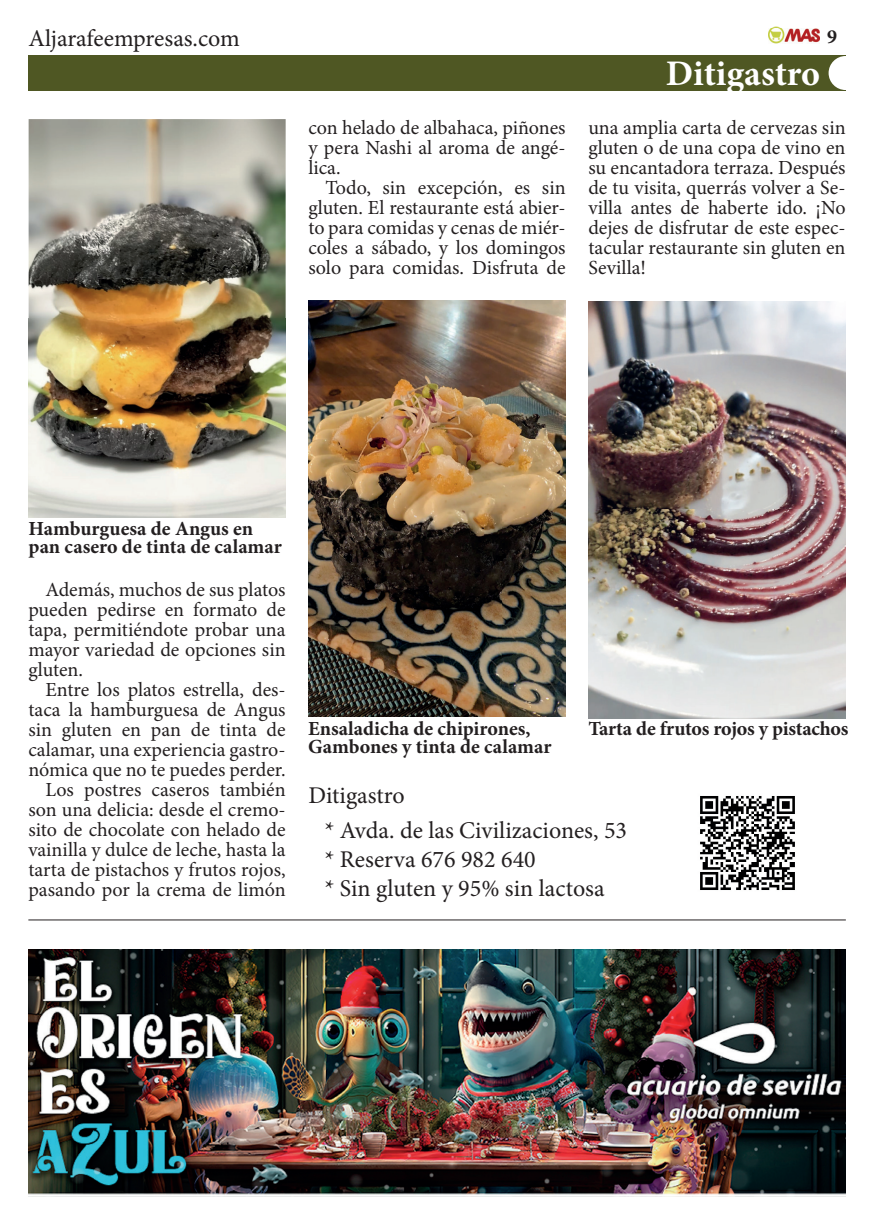
<style>
.page{position:relative;width:874px;height:1225px;background:#fff}
.page>*{position:absolute;margin:0;border:0;box-sizing:border-box;transform-origin:0 0}
.t1{font:700 36px "Minion Pro";letter-spacing:-.005em;color:#fff}
.t2{font:24px/34.8px "Minion Pro";color:#231f20}
.t3{font:20px/20px "Minion Pro";color:#231f20;text-align:justify}
.t4{font:700 20px/18px "Minion Pro";color:#231f20}
</style>
<div class="page">
<img style="left:770px;top:26px;width:48px;height:3px">
<img style="left:768px;top:29px;width:51px;height:14px">
<div style="left:29px;top:55px;width:816px;height:36px;background:#4f5723"></div>
<div style="left:828px;top:56px;width:34px;height:34px;background:#fff;border-radius:50%"></div>
<img style="left:29px;top:119px;width:256px;height:398px">
<svg style="left:29px;top:228px;width:27px;height:1px"></svg>
<svg style="left:29px;top:257px;width:27px;height:1px"></svg>
<img style="left:308px;top:300px;width:257px;height:417px">
<img style="left:588px;top:302px;width:257px;height:416px">
<img style="left:700px;top:796px;width:95px;height:94px">
<img style="left:29px;top:949px;width:816px;height:246px">
<hr style="left:28px;top:919px;width:817px;height:1px;background:#231f20">
<p class="t2" style="left:28px;top:21px;width:213px">Aljarafeempresas.com</p>
<p class="t4" style="left:826px;top:27px;width:11px">9</p>
<h1 class="t1" style="left:665px;top:48px;width:155px">Ditigastro</h1>
<p class="t3" style="left:308px;top:117px;width:258px">con helado de albahaca, piñones y pera Nashi al aroma de angé&shy;lica.</p>
<p class="t3" style="left:308px;top:177px;width:259px;text-indent:17px">Todo, sin excepción, es sin gluten. El restaurante está abier&shy;to para comidas y cenas de miér&shy;coles a sábado, y los domingos solo para comidas. Disfruta de</p>
<p class="t3" style="left:588px;top:117px;width:259px">una amplia carta de cervezas sin gluten o de una copa de vino en su encantadora terraza. Después de tu visita, querrás volver a Se&shy;villa antes de haberte ido. ¡No dejes de disfrutar de este espec&shy;tacular restaurante sin gluten en Sevilla!</p>
<p class="t4" style="left:29px;top:519px;width:254px">Hamburguesa de Angus en pan casero de tinta de calamar</p>
<p class="t3" style="left:28px;top:579px;width:259px;text-indent:17px">Además, muchos de sus platos pueden pedirse en formato de tapa, permitiéndote probar una mayor variedad de opciones sin gluten.</p>
<p class="t3" style="left:28px;top:679px;width:259px;text-align:right">Entre los platos estrella, des&shy;taca la hamburguesa de Angus sin gluten en pan de tinta de calamar, una experiencia gastro&shy;nómica que no te puedes perder.<br>Los postres caseros también son una delicia: desde el cremo&shy;sito de chocolate con helado de vainilla y dulce de leche, hasta la tarta de pistachos y frutos rojos, pasando por la crema de limón</p>
<p class="t4" style="left:308px;top:719px;width:224px">Ensaladicha de chipirones,</p>
<p class="t4" style="left:588px;top:719px;width:261px">Tarta de frutos rojos y pistachos</p>
<p class="t4" style="left:308px;top:737px;width:245px">Gambones y tinta de calamar</p>
<p class="t2" style="left:324px;top:778px;width:304px;text-indent:-16px">Ditigastro<br>* Avda. de las Civilizaciones, 53</p>
<p class="t2" style="left:324px;top:845px;width:281px;line-height:28.8px">* Reserva 676 982 640<br>* Sin gluten y 95% sin lactosa</p>
</div>
